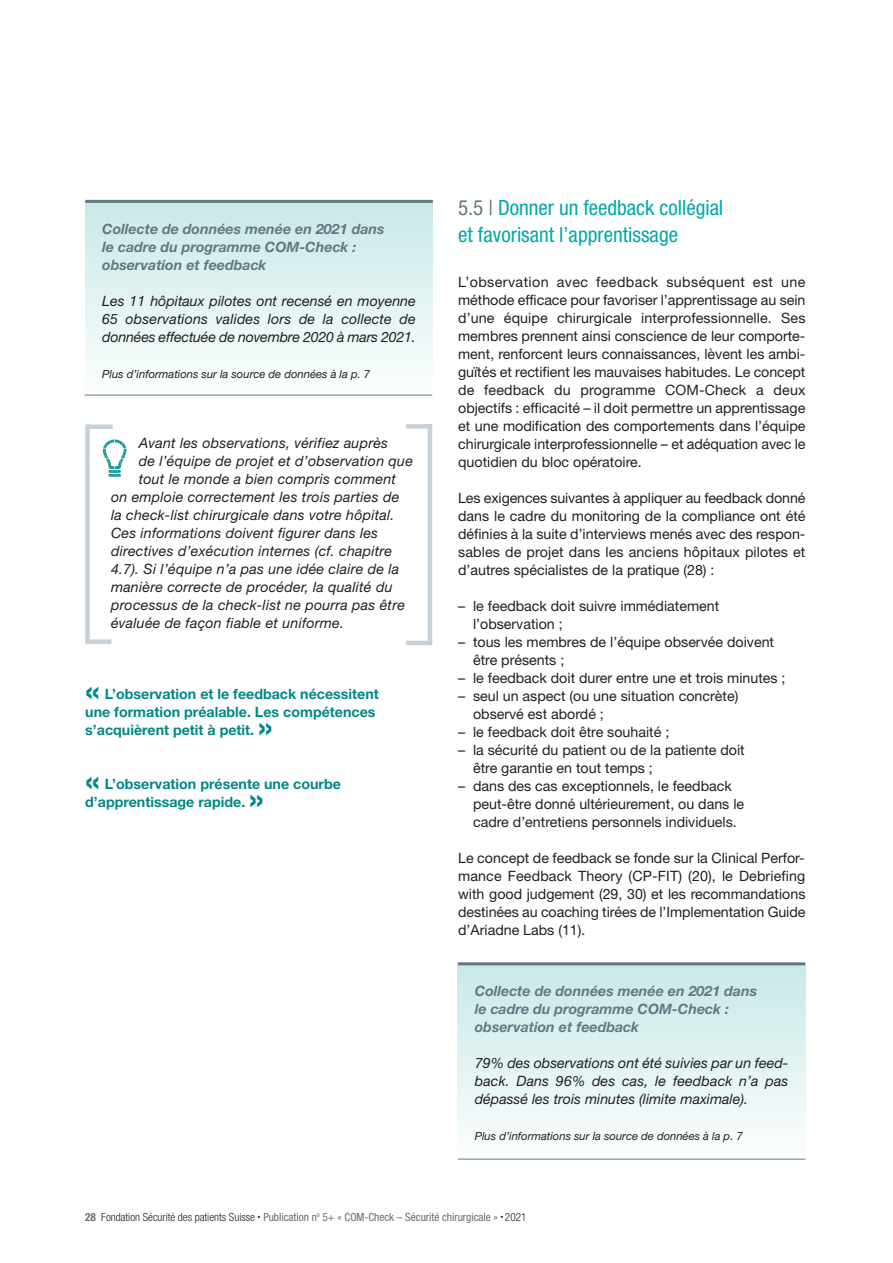
<style>
.page{position:relative;width:893px;height:1263px;background:#fff}
.page>*{position:absolute;margin:0;border:0;box-sizing:border-box;transform-origin:0 0}
.t1{font:700 33px "Helvetica Neue";color:#008885}
.t2{font:condensed 21px/27px "Helvetica Neue";color:#00a9a7}
.t3{font:14.25px/18px "Helvetica Neue";color:#231f20}
.t4{font:italic 14.25px/18px "Helvetica Neue";letter-spacing:.015em;color:#231f20;text-align:justify}
.t5{font:italic 700 14.25px/18px "Helvetica Neue";color:#647882}
.t6{font:700 14.25px/18px "Helvetica Neue";color:#008885}
.t7{font:condensed 11.25px "Helvetica Neue";color:#6c6d70}
.t8{font:italic 11.25px "Helvetica Neue";color:#231f20}
.s1{color:#647882}
.s2{font-weight:700}
.s3{font-weight:300;color:#231f20}
.s4{font-size:6px;color:#231f20}
</style>
<div class="page">
<div style="left:85px;top:201px;width:348px;height:194px;background:linear-gradient(to bottom,#c9e8e8,#fdfefd)"></div>
<hr style="left:85px;top:200px;width:348px;height:3px;background:#647882">
<svg style="left:103px;top:439px;width:24px;height:38px"></svg>
<div style="left:85px;top:425px;width:5px;height:218px;background:#c7d1d7"></div>
<hr style="left:428px;top:424px;width:4px;height:219px;background:#c7d1d7">
<div style="left:87px;top:424px;width:26px;height:5px;background:#c7d1d7"></div>
<div style="left:406px;top:424px;width:26px;height:5px;background:#c7d1d7"></div>
<hr style="left:406px;top:641px;width:26px;height:4px;background:#c7d1d7">
<div style="left:85px;top:639px;width:26px;height:5px;background:#c7d1d7"></div>
<div style="left:458px;top:965px;width:347px;height:197px;background:linear-gradient(to bottom,#c9e8e8,#fdfefd)"></div>
<hr style="left:458px;top:962px;width:347px;height:3px;background:#647882">
<hr style="left:85px;top:395px;width:347px;height:1px;background:#647882">
<hr style="left:458px;top:1159px;width:347px;height:1px;background:#647882">
<p class="t5" style="left:102px;top:221px;width:284px">Collecte de données menée en 2021 dans le cadre du programme COM-Check : observation et feedback</p>
<p class="t4" style="left:102px;top:293px;width:315px">Les 11 hôpitaux pilotes ont recensé en moyenne 65 observations valides lors de la collecte de données effectuée de novembre 2020 à mars 2021.</p>
<p class="t8" style="left:102px;top:370px;width:269px">Plus d’informations sur la source de données à la p. 7</p>
<p class="t4" style="left:139px;top:435px;width:251px">Avant les observations, vérifiez auprès</p>
<p class="t4" style="left:139px;top:453px;width:276px">de l’équipe de projet et d’observation que</p>
<p class="t4" style="left:139px;top:471px;width:259px">tout le monde a bien compris comment</p>
<p class="t4" style="left:111px;top:489px;width:290px">on emploie correctement les trois parties de</p>
<p class="t4" style="left:111px;top:507px;width:285px">la check-list chirurgicale dans votre hôpital.</p>
<p class="t4" style="left:111px;top:525px;width:269px">Ces informations doivent figurer dans les</p>
<p class="t4" style="left:111px;top:543px;width:283px">directives d’exécution internes (cf. chapitre</p>
<p class="t4" style="left:111px;top:561px;width:290px">4.7). Si l’équipe n’a pas une idée claire de la</p>
<p class="t4" style="left:111px;top:579px;width:283px">manière correcte de procéder, la qualité du</p>
<p class="t4" style="left:111px;top:597px;width:295px">processus de la check-list ne pourra pas être</p>
<p class="t4" style="left:111px;top:615px;width:235px">évaluée de façon fiable et uniforme.</p>
<h1 class="t1" style="left:85px;top:678px;width:16px">«</h1>
<p class="t6" style="left:85px;top:686px;width:295px;text-indent:20px">L’observation et le feedback nécessitent une formation préalable. Les compétences s’acquièrent petit à petit.</p>
<h1 class="t1" style="left:258px;top:714px;width:16px">»</h1>
<h1 class="t1" style="left:85px;top:769px;width:16px">«</h1>
<p class="t6" style="left:85px;top:777px;width:257px;text-indent:20px">L’observation présente une courbe d’apprentissage rapide.</p>
<h1 class="t1" style="left:249px;top:787px;width:16px">»</h1>
<h2 class="t2" style="left:458px;top:196px;width:267px"><span class="s1">5.5 |</span> Donner un feedback collégial et favorisant l’apprentissage</h2>
<p class="t3" style="left:458px;top:274px;width:349px;text-align:justify">L’observation avec feedback subséquent est une méthode efficace pour favoriser l’apprentissage au sein d’une équipe chirurgicale interprofessionnelle. Ses membres prennent ainsi conscience de leur comporte&shy;ment, renforcent leurs connaissances, lèvent les ambi&shy;guïtés et rectifient les mauvaises habitudes. Le concept de feedback du programme COM-Check a deux objectifs : efficacité – il doit permettre un apprentissage et une modification des comportements dans l’équipe chirurgicale interprofessionnelle – et adéquation avec le quotidien du bloc opératoire.</p>
<p class="t3" style="left:458px;top:490px;width:349px;text-align:justify">Les exigences suivantes à appliquer au feedback donné dans le cadre du monitoring de la compliance ont été définies à la suite d’interviews menés avec des respon&shy;sables de projet dans les anciens hôpitaux pilotes et d’autres spécialistes de la pratique (28) :</p>
<p class="t3" style="left:473px;top:598px;width:248px;text-indent:-15px">– le feedback doit suivre immédiatement l’observation ;</p>
<p class="t3" style="left:473px;top:634px;width:302px;text-indent:-15px">– tous les membres de l’équipe observée doivent être présents ;</p>
<p class="t3" style="left:458px;top:670px;width:329px">– le feedback doit durer entre une et trois minutes ;</p>
<p class="t3" style="left:473px;top:688px;width:267px;text-indent:-15px">– seul un aspect (ou une situation concrète) observé est abordé ;</p>
<p class="t3" style="left:458px;top:724px;width:213px">– le feedback doit être souhaité ;</p>
<p class="t3" style="left:473px;top:742px;width:273px;text-indent:-15px">– la sécurité du patient ou de la patiente doit être garantie en tout temps ;</p>
<p class="t3" style="left:473px;top:778px;width:273px;text-indent:-15px">– dans des cas exceptionnels, le feedback peut-être donné ultérieurement, ou dans le cadre d’entretiens personnels individuels.</p>
<p class="t3" style="left:458px;top:850px;width:349px;text-align:justify">Le concept de feedback se fonde sur la Clinical Perfor&shy;mance Feedback Theory (CP-FIT) (20), le Debriefing with good judgement (29, 30) et les recommandations destinées au coaching tirées de l’Implementation Guide d’Ariadne Labs (11).</p>
<p class="t5" style="left:475px;top:983px;width:284px">Collecte de données menée en 2021 dans le cadre du programme COM-Check : observation et feedback</p>
<p class="t4" style="left:475px;top:1056px;width:315px">79% des observations ont été suivies par un feed&shy;back. Dans 96% des cas, le feedback n’a pas dépassé les trois minutes (limite maximale).</p>
<p class="t8" style="left:475px;top:1132px;width:269px">Plus d’informations sur la source de données à la p. 7</p>
<p class="t7" style="left:85px;top:1213px;width:443px"><span class="s2">28</span> <span class="s3">Fondation Sécurité des patients Suisse</span> <span class="s4">•</span> Publication n<sup>o</sup> 5+ « COM-Check – Sécurité chirurgicale » <span class="s4">•</span> <span class="s3">2021</span></p>
</div>
